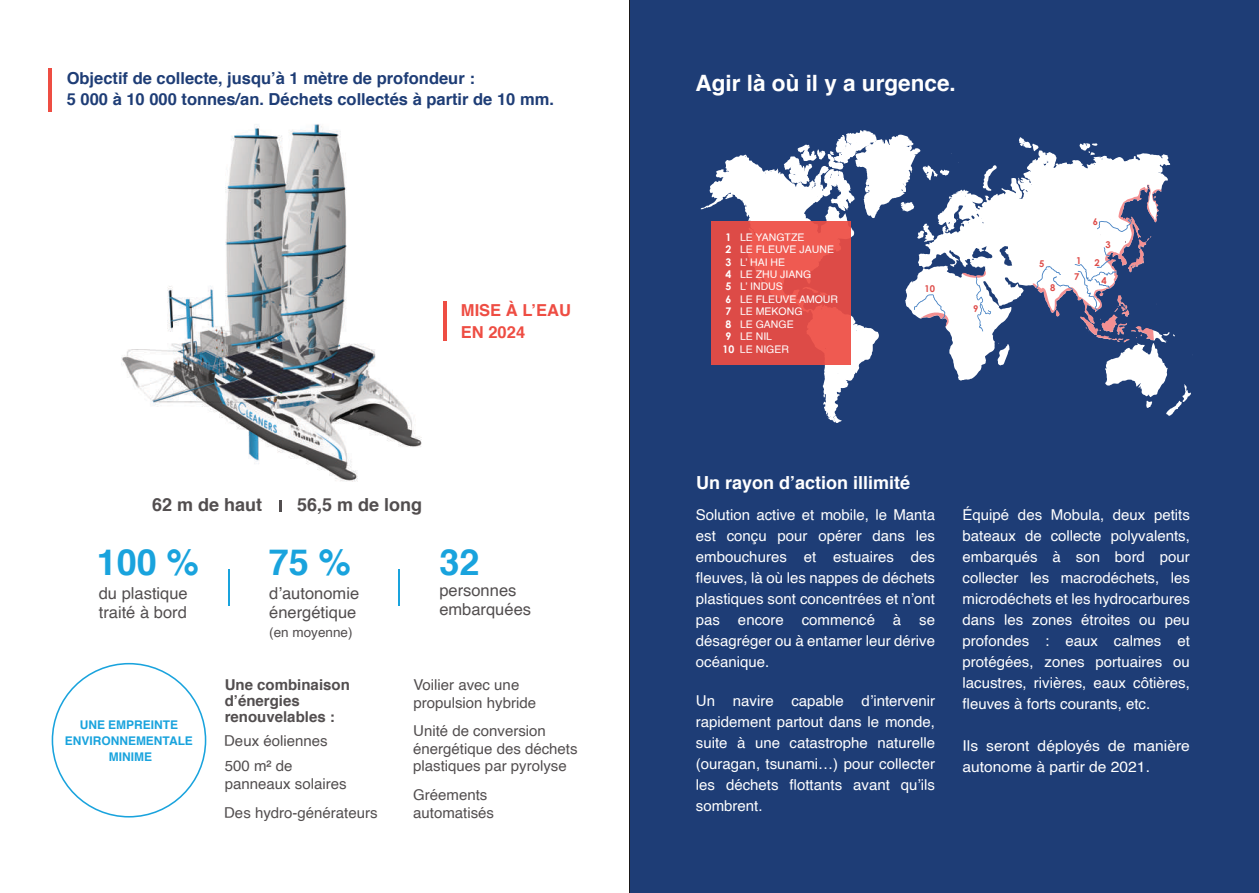
<style>
.page{position:relative;width:1259px;height:893px;background:#fff}
.page>*{position:absolute;margin:0;border:0;box-sizing:border-box;transform-origin:0 0}
.t1{font:700 36px "Helvetica";color:#19a3dd}
.t2{font:700 22.5px "Helvetica";color:#fff}
.t3{font:700 18px "Helvetica";color:#fff}
.t4{font:700 18px "Helvetica";color:#524e4f}
.t5{font:700 16.5px/20.9px "Helvetica";color:#1e3d76}
.t6{font:16.5px/18.8px "Helvetica";color:#524e4f}
.t7{font:700 16.5px/21.8px "Helvetica";color:#ee4d43}
.t8{font:15px/21px "Helvetica";color:#fff;text-align:justify}
.t9{font:15px/17.2px "Helvetica";color:#524e4f}
.t10{font:15px/21px "Helvetica";color:#fff;scale:1.04 1}
.t11{font:700 15px/15.8px "Helvetica";color:#524e4f}
.t12{font:13.5px "Helvetica";color:#524e4f}
.t13{font:700 12px/16.4px "Helvetica";color:#19a3dd;text-align:center}
.t14{font:10.5px/12.5px "Helvetica";color:#fff}
.t15{font:700 9.45px "Century Gothic";color:#de4c49}
.t16{font:700 9.3px "Century Gothic";color:#de4c49}
.s1{font-family:"Century Gothic";font-weight:700}
</style>
<div class="page">
<div style="left:629px;top:0;width:630px;height:893px;background:#1e3d76"></div>
<img style="left:122px;top:124px;width:300px;height:358px">
<svg style="left:279px;top:500px;width:2px;height:12px"></svg>
<hr style="left:229px;top:569px;width:1px;height:37px;background:#19a3dd">
<hr style="left:398px;top:569px;width:1px;height:37px;background:#19a3dd">
<hr style="left:443px;top:301px;width:4px;height:39px;background:#ee4d43">
<hr style="left:48px;top:68px;width:4px;height:43px;background:#ee4d43">
<hr style="left:629px;top:0;width:1px;height:893px;background:#1b1919">
<svg style="left:912px;top:137px;width:279px;height:279px"></svg>
<svg style="left:700px;top:130px;width:212px;height:293px"></svg>
<div style="left:711px;top:221px;width:139px;height:144px;background:#ee4d43;opacity:.93"></div>
<svg style="left:1031px;top:184px;width:130px;height:159px"></svg>
<svg style="left:962px;top:270px;width:29px;height:61px;background:#e3e5ed"></svg>
<svg style="left:914px;top:294px;width:37px;height:33px"></svg>
<p class="t5" style="left:67px;top:69px;width:489px">Objectif de collecte, jusqu’à 1 mètre de profondeur :<br>5 000 à 10 000 tonnes/an. Déchets collectés à partir de 10 mm.</p>
<p class="t7" style="left:461px;top:300px;width:112px">MISE À L’EAU<br>EN 2024</p>
<p class="t4" style="left:152px;top:498px;width:112px">62 m de haut</p>
<p class="t4" style="left:297px;top:498px;width:127px">56,5 m de long</p>
<h1 class="t1" style="left:97px;top:548px;width:104px">100 %</h1>
<p class="t6" style="left:99px;top:585px;width:90px">du plastique traité à bord</p>
<h1 class="t1" style="left:269px;top:548px;width:84px">75 %</h1>
<p class="t6" style="left:269px;top:585px;width:91px">d’autonomie énergétique</p>
<p class="t12" style="left:269px;top:626px;width:85px">(en moyenne)</p>
<h1 class="t1" style="left:439px;top:548px;width:42px">32</h1>
<p class="t6" style="left:439px;top:582px;width:93px">personnes embarquées</p>
<p class="t13" style="left:65px;top:717px;width:130px">UNE EMPREINTE<br>ENVIRONNEMENTALE<br>MINIME</p>
<p class="t11" style="left:225px;top:678px;width:127px">Une combinaison d’énergies renouvelables :</p>
<p class="t9" style="left:224px;top:733px;width:105px">Deux éoliennes</p>
<p class="t9" style="left:225px;top:758px;width:123px">500 m² de panneaux solaires</p>
<p class="t9" style="left:224px;top:805px;width:155px">Des hydro-générateurs</p>
<p class="t9" style="left:413px;top:677px;width:124px">Voilier avec une propulsion hybride</p>
<p class="t9" style="left:413px;top:723px;width:166px">Unité de conversion énergétique des déchets plastiques par pyrolyse</p>
<p class="t9" style="left:413px;top:787px;width:82px">Gréements automatisés</p>
<h2 class="t2" style="left:695px;top:74px;width:262px">Agir là où il y a urgence.</h2>
<p class="t14" style="left:722px;top:231px;width:117px"><span class="s1">1</span> LE YANGTZE<br><span class="s1">2</span> LE FLEUVE JAUNE<br><span class="s1">3</span> L’ HAI HE<br><span class="s1">4</span> LE ZHU JIANG<br><span class="s1">5</span> L’ INDUS<br><span class="s1">6</span> LE FLEUVE AMOUR<br><span class="s1">7</span> LE MEKONG<br><span class="s1">8</span> LE GANGE<br><span class="s1">9</span> LE NIL<br><span class="s1">10</span> LE NIGER</p>
<p class="t16" style="left:924px;top:285px;width:12px">10</p>
<p class="t16" style="left:973px;top:305px;width:7px">9</p>
<p class="t16" style="left:1039px;top:260px;width:7px">5</p>
<p class="t16" style="left:1050px;top:284px;width:7px">8</p>
<p class="t15" style="left:1076px;top:257px;width:7px">1</p>
<p class="t16" style="left:1074px;top:273px;width:7px">7</p>
<p class="t16" style="left:1092px;top:218px;width:7px">6</p>
<p class="t16" style="left:1105px;top:241px;width:7px">3</p>
<p class="t16" style="left:1101px;top:277px;width:7px">4</p>
<p class="t16" style="left:1094px;top:259px;width:7px">2</p>
<p class="t3" style="left:696px;top:475px;width:216px">Un rayon d’action illimité</p>
<p class="t8" style="left:696px;top:505px;width:241px">Solution active et mobile, le Manta est conçu pour opérer dans les embouchures et estuaires des fleuves, là où les nappes de déchets plastiques sont concentrées et n’ont pas encore commencé à se désagréger ou à entamer leur dérive océanique.</p>
<p class="t8" style="left:696px;top:691px;width:241px">Un navire capable d’intervenir rapidement partout dans le monde, suite à une catastrophe naturelle (ouragan, tsunami…) pour collecter les déchets flottants avant qu’ils sombrent.</p>
<p class="t8" style="left:962px;top:505px;width:229px">Équipé des Mobula, deux petits bateaux de collecte polyvalents, embarqués à son bord pour collecter les macrodéchets, les microdéchets et les hydrocarbures dans les zones étroites ou peu profondes : eaux calmes et protégées, zones portuaires ou lacustres, rivières, eaux côtières, fleuves à forts courants, etc.</p>
<p class="t10" style="left:962px;top:736px;width:220px">Ils seront déployés de manière autonome à partir de 2021.</p>
</div>
